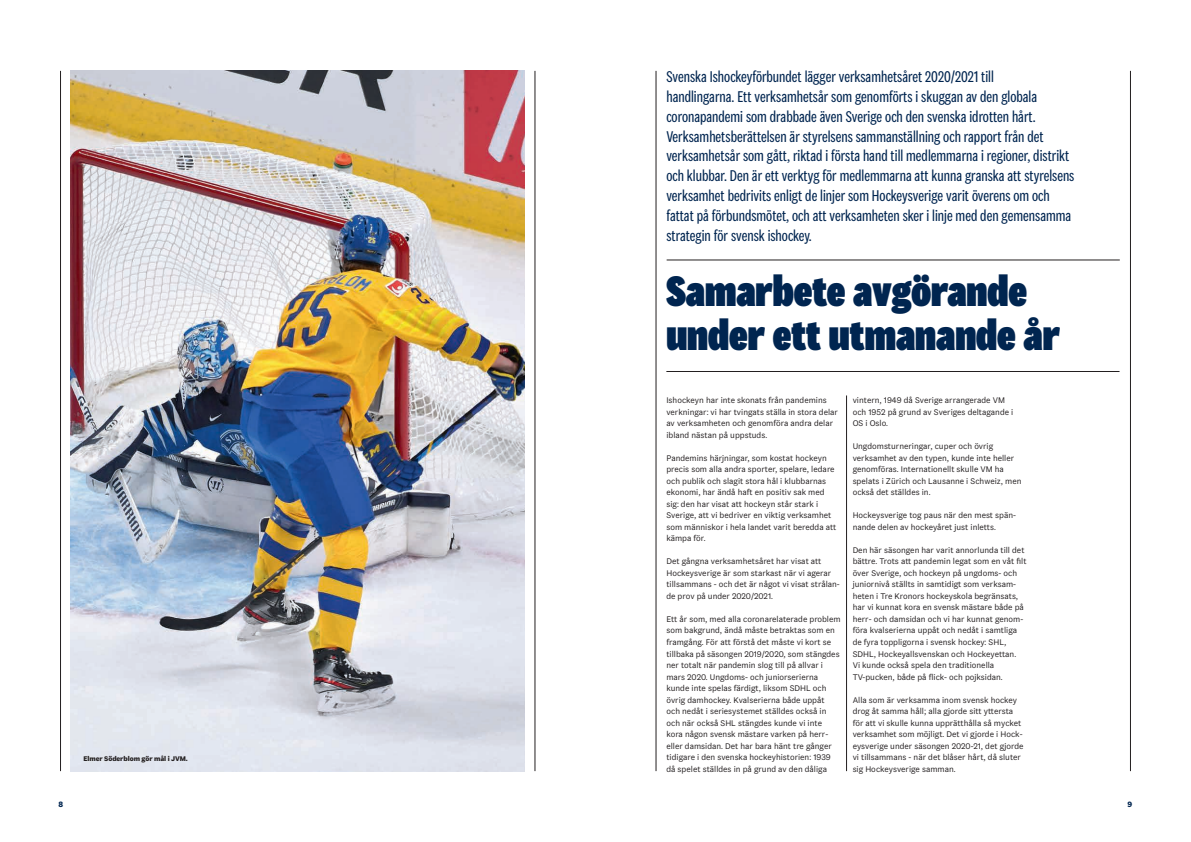
<style>
.page{position:relative;width:1191px;height:842px;background:#fff}
.page>*{position:absolute;margin:0;border:0;box-sizing:border-box;transform-origin:0 0}
.t1{font:44.2px/44.2px "Flex Display 100 Black";color:#002550}
.t2{font:16.1px/19.9px "Flex Display 60 Regular";color:#002550}
.t3{font:8.5px/11.5px "Flex 70 Regular";color:#231f20}
.t4{font:8px "Flex 90 Bold";color:#002550}
.t5{font:7px "Flex 90 Bold";letter-spacing:-.01em;color:#231f20}
</style>
<div class="page">
<hr style="left:60px;top:71px;width:1px;height:700px;background:#231f20">
<hr style="left:535px;top:71px;width:1px;height:700px;background:#231f20">
<hr style="left:656px;top:71px;width:1px;height:700px;background:#231f20">
<hr style="left:1130px;top:71px;width:1px;height:700px;background:#231f20">
<hr style="left:666px;top:371px;width:453px;height:1px;background:#231f20">
<hr style="left:666px;top:260px;width:453px;height:1px;background:#231f20">
<hr style="left:846px;top:395px;width:1px;height:376px;background:#231f20">
<img style="left:71px;top:71px;width:453px;height:700px">
<p class="t2" style="left:666px;top:66px;width:409px">Svenska Ishockeyförbundet lägger verksamhetsåret 2020/2021 till<br>handlingarna. Ett verksamhetsår som genomförts i skuggan av den globala coronapandemi som drabbade även Sverige och den svenska idrotten hårt.<br>Verksamhetsberättelsen är styrelsens sammanställning och rapport från det verksamhetsår som gått, riktad i första hand till medlemmarna i regioner, distrikt och klubbar. Den är ett verktyg för medlemmarna att kunna granska att styrelsens verksamhet bedrivits enligt de linjer som Hockeysverige varit överens om och fattat på förbundsmötet, och att verksamheten sker i linje med den gemensamma strategin för svensk ishockey.</p>
<p class="t5" style="left:83px;top:754px;width:106px">Elmer Söderblom gör mål i JVM.</p>
<h1 class="t1" style="left:666px;top:268px;width:395px">Samarbete avgörande under ett utmanande år</h1>
<p class="t3" style="left:666px;top:395px;width:173px">Ishockeyn har inte skonats från pandemins verkningar: vi har tvingats ställa in stora delar av verksamheten och genomföra andra delar ibland nästan på uppstuds.</p>
<p class="t3" style="left:666px;top:452px;width:171px">Pandemins härjningar, som kostat hockeyn precis som alla andra sporter, spelare, ledare och publik och slagit stora hål i klubbarnas ekonomi, har ändå haft en positiv sak med sig: den har visat att hockeyn står stark i Sverige, att vi bedriver en viktig verksamhet som människor i hela landet varit beredda att kämpa för.</p>
<p class="t3" style="left:666px;top:556px;width:175px">Det gångna verksamhetsåret har visat att Hockeysverige är som starkast när vi agerar tillsammans - och det är något vi visat strålan&shy;de prov på under 2020/2021.</p>
<p class="t3" style="left:666px;top:613px;width:176px">Ett år som, med alla coronarelaterade problem som bakgrund, ändå måste betraktas som en framgång. För att förstå det måste vi kort se tillbaka på säsongen 2019/2020, som stängdes ner totalt när pandemin slog till på allvar i mars 2020. Ungdoms- och juniorserierna kunde inte spelas färdigt, liksom SDHL och övrig damhockey. Kvalserierna både uppåt<br>och nedåt i seriesystemet ställdes också in och när också SHL stängdes kunde vi inte kora någon svensk mästare varken på herr&shy;eller damsidan. Det har bara hänt tre gånger tidigare i den svenska hockeyhistorien: 1939 då spelet ställdes in på grund av den dåliga</p>
<p class="t3" style="left:852px;top:395px;width:162px">vintern, 1949 då Sverige arrangerade VM och 1952 på grund av Sveriges deltagande i<br>OS i Oslo.</p>
<p class="t3" style="left:852px;top:441px;width:170px">Ungdomsturneringar, cuper och övrig verksamhet av den typen, kunde inte heller genomföras. Internationellt skulle VM ha spelats i Zürich och Lausanne i Schweiz, men också det ställdes in.</p>
<p class="t3" style="left:852px;top:510px;width:165px">Hockeysverige tog paus när den mest spän&shy;nande delen av hockeyåret just inletts.</p>
<p class="t3" style="left:852px;top:544px;width:175px">Den här säsongen har varit annorlunda till det bättre. Trots att pandemin legat som en våt filt över Sverige, och hockeyn på ungdoms- och juniornivå ställts in samtidigt som verksam&shy;heten i Tre Kronors hockeyskola begränsats, har vi kunnat kora en svensk mästare både på herr- och damsidan och vi har kunnat genom&shy;föra kvalserierna uppåt och nedåt i samtliga de fyra toppligorna i svensk hockey: SHL, SDHL, Hockeyallsvenskan och Hockeyettan.<br>Vi kunde också spela den traditionella TV-pucken, både på flick- och pojksidan.</p>
<p class="t3" style="left:852px;top:694px;width:172px">Alla som är verksamma inom svensk hockey drog åt samma håll; alla gjorde sitt yttersta för att vi skulle kunna upprätthålla så mycket verksamhet som möjligt. Det vi gjorde i Hock&shy;eysverige under säsongen 2020-21, det gjorde vi tillsammans - när det blåser hårt, då sluter sig Hockeysverige samman.</p>
<p class="t4" style="left:59px;top:799px;width:6px">8</p>
<p class="t4" style="left:1127px;top:799px;width:6px">9</p>
</div>
